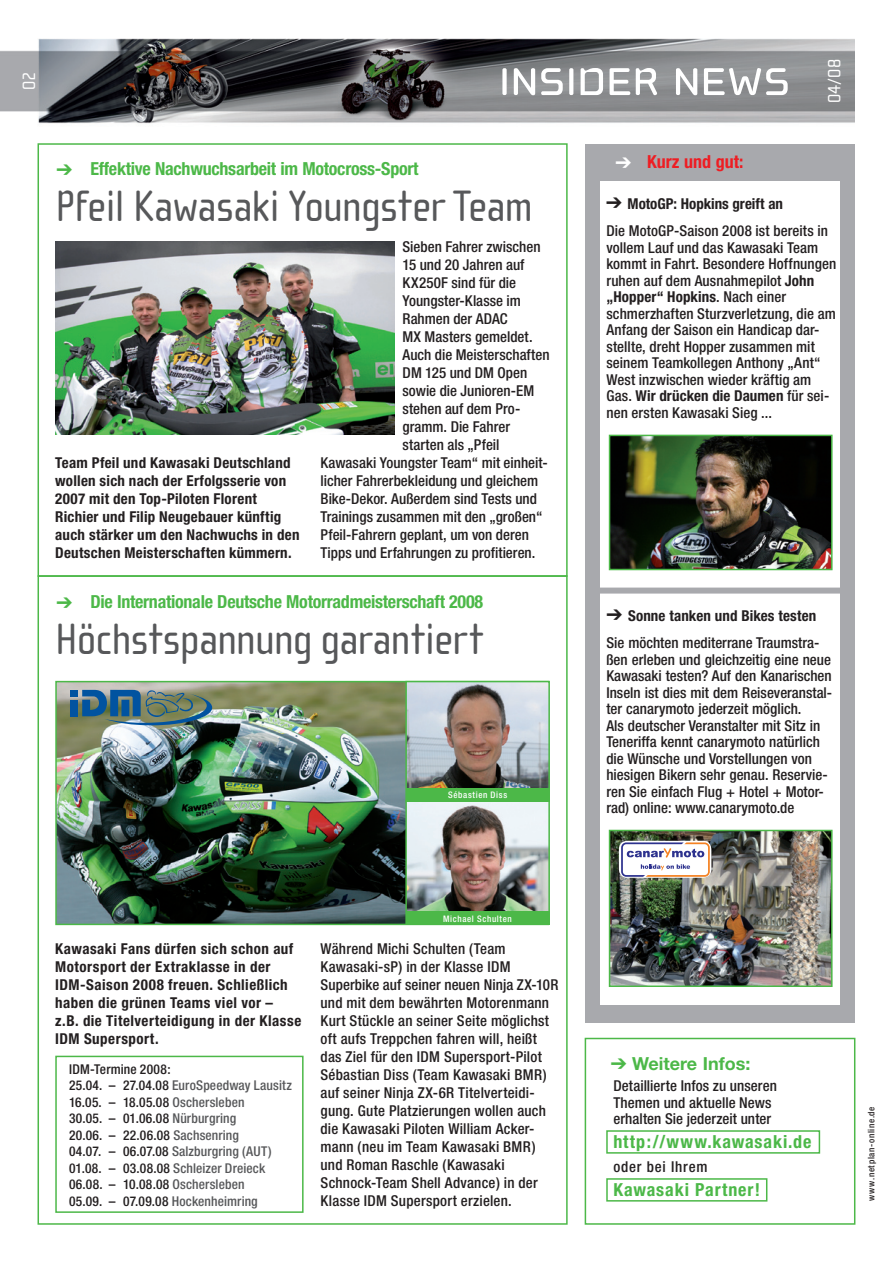
<style>
.page{position:relative;width:893px;height:1263px;background:#fff}
.page>*{position:absolute;margin:0;border:0;box-sizing:border-box;transform-origin:0 0}
.t1{font:56.7px "Cholla Wide Small Caps";letter-spacing:-.015em;color:#fff}
.SUB_HEAD_NEU{font:45px "Cholla Sans";letter-spacing:-.015em;color:#57585a}
.t2{font:18.3px "Cholla Wide Small Caps";color:#fff}
.BU_NEU{font:700 condensed 18px "Helvetica Neue";letter-spacing:-.015em;color:#4cb848}
.BU_NEU-2{font:700 condensed 18px "Helvetica Neue";letter-spacing:.05em;color:#4cb848}
.t3{font:700 18px "Helvetica Neue";color:#4cb848}
.t4{font:700 condensed 18px "Helvetica Neue";color:#ee1d23}
.EINLEITUNGS_TEXT_NEU{font:500 condensed 15px/18px "Helvetica Neue";color:#231f20}
.EINLEITUNGS_TEXT_NEU-2{font:700 condensed 15px/18px "Helvetica Neue";letter-spacing:.02em;color:#231f20}
.FLIESSTEXT_NEU{font:500 condensed 15px/16.5px "Helvetica Neue";letter-spacing:.005em;color:#231f20}
.BU_NEU-3{font:500 condensed 15px/16.5px "Helvetica Neue";letter-spacing:.005em;color:#231f20}
.EINLEITUNGS_TEXT_NEU-3{font:700 condensed 15px "Helvetica Neue";letter-spacing:-.005em;color:#231f20}
.BU_NEU-4{font:500 condensed 15px "Helvetica Neue";letter-spacing:.055em;color:#231f20}
.FLIESSTEXT_NEU-2{font:500 condensed 13.5px "Helvetica Neue";letter-spacing:.01em;color:#231f20}
.FLIESSTEXT_NEU-3{font:500 condensed 13.5px "Helvetica Neue";letter-spacing:.01em;color:#57585a}
.BU_NEU-5{font:500 condensed 9px "Helvetica Neue";letter-spacing:.07em;color:#fff}
.www_netplan-online_d{font:500 condensed 9px "Helvetica Neue";letter-spacing:.07em;color:#231f20}
.s1{color:#fff}
.s2{font-weight:700}
.s3{color:#231f20}
.s4{color:#57585a}
</style>
<div class="page">
<div style="left:38px;top:143px;width:530px;height:434px;border:2px solid #4cb848"></div>
<div style="left:585px;top:1038px;width:270px;height:187px;border:2px solid #4cb848"></div>
<div style="left:585px;top:144px;width:270px;height:879px;background:#a8a9ad"></div>
<div style="left:606px;top:1130px;width:214px;height:23px;border:2px solid #4cb848"></div>
<div style="left:606px;top:1178px;width:161px;height:23px;border:2px solid #4cb848"></div>
<div style="left:600px;top:181px;width:240px;height:824px;background:#fff"></div>
<img style="left:0;top:38px;width:855px;height:86px">
<img style="left:58px;top:684px;width:347px;height:238px">
<div style="left:55px;top:681px;width:494px;height:244px;border:2px solid #4cb848"></div>
<div style="left:586px;top:588px;width:269px;height:6px;background:#a8a9ad"></div>
<img style="left:408px;top:684px;width:139px;height:105px">
<div style="left:405px;top:681px;width:145px;height:121px;border:2px solid #4cb848"></div>
<img style="left:55px;top:241px;width:339px;height:193px">
<div style="left:55px;top:1056px;width:249px;height:157px;border:2px solid #4cb848"></div>
<div style="left:70px;top:690px;width:8px;height:6px;background:#0153a0"></div>
<div style="left:70px;top:700px;width:8px;height:16px;background:#0153a0"></div>
<svg style="left:82px;top:690px;width:130px;height:35px;background:#56777c"></svg>
<img style="left:612px;top:438px;width:218px;height:129px">
<div style="left:609px;top:435px;width:224px;height:135px;border:2px solid #4cb848"></div>
<img style="left:408px;top:803px;width:139px;height:108px">
<div style="left:405px;top:800px;width:145px;height:124px;border:2px solid #4cb848"></div>
<div style="left:406px;top:789px;width:143px;height:13px;background:#4cb848"></div>
<div style="left:406px;top:911px;width:143px;height:14px;background:#4cb848"></div>
<img style="left:612px;top:833px;width:217px;height:151px">
<div style="left:609px;top:830px;width:223px;height:157px;border:2px solid #4cb848"></div>
<div style="left:619px;top:841px;width:92px;height:37px;background:#fff;border-radius:9px"></div>
<svg style="left:621px;top:842px;width:89px;height:35px"></svg>
<p class="t2" style="left:19px;top:90px;width:20px;rotate:-90deg">02</p>
<p class="t1" style="left:497px;top:45px;width:294px">insider news</p>
<p class="BU_NEU" style="left:56px;top:158px;width:364px">➔ Effektive Nachwuchsarbeit im Motocross-Sport</p>
<p class="t4" style="left:615px;top:151px;width:129px"><span class="s1">➔</span> Kurz und gut:</p>
<p class="t2" style="left:824px;top:103px;width:46px;rotate:-90deg">04/08</p>
<p class="SUB_HEAD_NEU" style="left:55px;top:182px;width:479px">Pfeil Kawasaki Youngster Team</p>
<p class="EINLEITUNGS_TEXT_NEU-2" style="left:55px;top:453px;width:246px">Team Pfeil und Kawasaki Deutschland wollen sich nach der Erfolgsserie von 2007 mit den Top-Piloten Florent Richier und Filip Neugebauer künftig auch stärker um den Nachwuchs in den Deutschen Meisterschaften kümmern.</p>
<p class="EINLEITUNGS_TEXT_NEU" style="left:403px;top:237px;width:140px">Sieben Fahrer zwischen</p>
<p class="EINLEITUNGS_TEXT_NEU" style="left:403px;top:255px;width:123px">15 und 20 Jahren auf</p>
<p class="EINLEITUNGS_TEXT_NEU" style="left:403px;top:273px;width:115px">KX250F sind für die</p>
<p class="EINLEITUNGS_TEXT_NEU" style="left:403px;top:291px;width:120px">Youngster-Klasse im</p>
<p class="EINLEITUNGS_TEXT_NEU" style="left:403px;top:309px;width:107px">Rahmen der ADAC</p>
<p class="EINLEITUNGS_TEXT_NEU" style="left:403px;top:327px;width:132px">MX Masters gemeldet.</p>
<p class="EINLEITUNGS_TEXT_NEU" style="left:403px;top:345px;width:149px">Auch die Meisterschaften</p>
<p class="EINLEITUNGS_TEXT_NEU" style="left:403px;top:363px;width:126px">DM 125 und DM Open</p>
<p class="EINLEITUNGS_TEXT_NEU" style="left:403px;top:381px;width:133px">sowie die Junioren-EM</p>
<p class="EINLEITUNGS_TEXT_NEU" style="left:403px;top:399px;width:119px">stehen auf dem Pro-</p>
<p class="EINLEITUNGS_TEXT_NEU" style="left:403px;top:417px;width:109px">gramm. Die Fahrer</p>
<p class="EINLEITUNGS_TEXT_NEU" style="left:403px;top:435px;width:98px">starten als „Pfeil</p>
<p class="EINLEITUNGS_TEXT_NEU" style="left:321px;top:453px;width:229px">Kawasaki Youngster Team“ mit einheit-</p>
<p class="EINLEITUNGS_TEXT_NEU" style="left:321px;top:471px;width:219px">licher Fahrerbekleidung und gleichem</p>
<p class="EINLEITUNGS_TEXT_NEU" style="left:321px;top:489px;width:218px">Bike-Dekor. Außerdem sind Tests und</p>
<p class="EINLEITUNGS_TEXT_NEU" style="left:321px;top:507px;width:223px">Trainings zusammen mit den „großen“</p>
<p class="EINLEITUNGS_TEXT_NEU" style="left:321px;top:525px;width:210px">Pfeil-Fahrern geplant, um von deren</p>
<p class="EINLEITUNGS_TEXT_NEU" style="left:321px;top:543px;width:216px">Tipps und Erfahrungen zu profitieren.</p>
<p class="BU_NEU" style="left:56px;top:591px;width:428px">➔ Die Internationale Deutsche Motorradmeisterschaft 2008</p>
<p class="SUB_HEAD_NEU" style="left:55px;top:614px;width:429px">Höchstspannung garantiert</p>
<p class="BU_NEU-5" style="left:448px;top:789px;width:61px">Sébastien Diss</p>
<p class="EINLEITUNGS_TEXT_NEU-3" style="left:606px;top:194px;width:178px">➔ MotoGP: Hopkins greift an</p>
<p class="FLIESSTEXT_NEU" style="left:606px;top:223px;width:231px">Die MotoGP-Saison 2008 ist bereits in vollem Lauf und das Kawasaki Team kommt in Fahrt. Besondere Hoffnungen ruhen auf dem Ausnahmepilot <span class="s2">John „Hopper“ Hopkins</span>. Nach einer schmerzhaften Sturzverletzung, die am Anfang der Saison ein Handicap dar&shy;stellte, dreht Hopper zusammen mit seinem Teamkollegen Anthony „Ant“ West inzwischen wieder kräftig am Gas. <span class="s2">Wir drücken die Daumen</span> für sei&shy;nen ersten Kawasaki Sieg ...</p>
<p class="EINLEITUNGS_TEXT_NEU-2" style="left:606px;top:607px;width:211px">➔ Sonne tanken und Bikes testen</p>
<p class="EINLEITUNGS_TEXT_NEU" style="left:606px;top:634px;width:227px;line-height:16.5px">Sie möchten mediterrane Traumstra&shy;ßen erleben und gleichzeitig eine neue Kawasaki testen? Auf den Kanarischen Inseln ist dies mit dem Reiseveranstal&shy;ter canarymoto jederzeit möglich.</p>
<p class="EINLEITUNGS_TEXT_NEU" style="left:606px;top:717px;width:223px;line-height:16.5px">Als deutscher Veranstalter mit Sitz in Teneriffa kennt canarymoto natürlich die Wünsche und Vorstellungen von hiesigen Bikern sehr genau. Reservie&shy;ren Sie einfach Flug + Hotel + Motor&shy;rad) online: www.canarymoto.de</p>
<p class="EINLEITUNGS_TEXT_NEU-2" style="left:55px;top:939px;width:247px">Kawasaki Fans dürfen sich schon auf<br>Motorsport der Extraklasse in der<br>IDM-Saison 2008 freuen. Schließlich haben die grünen Teams viel vor –<br>z.B. die Titelverteidigung in der Klasse<br>IDM Supersport.</p>
<p class="FLIESSTEXT_NEU-2" style="left:69px;top:1061px;width:103px">IDM-Termine 2008:</p>
<p class="FLIESSTEXT_NEU-3" style="left:69px;top:1077px;width:224px"><span class="s3">25.04. – 27.04.08</span> EuroSpeedway Lausitz</p>
<p class="FLIESSTEXT_NEU-2" style="left:69px;top:1094px;width:177px">16.05. – 18.05.08 <span class="s4">Oschersleben</span></p>
<p class="FLIESSTEXT_NEU-2" style="left:69px;top:1110px;width:169px">30.05. – 01.06.08 <span class="s4">Nürburgring</span></p>
<p class="FLIESSTEXT_NEU-2" style="left:69px;top:1127px;width:171px">20.06. – 22.06.08 <span class="s4">Sachsenring</span></p>
<p class="FLIESSTEXT_NEU-3" style="left:69px;top:1143px;width:204px"><span class="s3">04.07. – 06.07.08</span> Salzburgring (AUT)</p>
<p class="FLIESSTEXT_NEU-3" style="left:69px;top:1160px;width:198px"><span class="s3">01.08. – 03.08.08</span> Schleizer Dreieck</p>
<p class="FLIESSTEXT_NEU-2" style="left:69px;top:1176px;width:177px">06.08. – 10.08.08 <span class="s4">Oschersleben</span></p>
<p class="FLIESSTEXT_NEU-2" style="left:69px;top:1193px;width:190px">05.09. – 07.09.08 <span class="s4">Hockenheimring</span></p>
<p class="BU_NEU-5" style="left:443px;top:913px;width:70px">Michael Schulten</p>
<p class="EINLEITUNGS_TEXT_NEU" style="left:321px;top:939px;width:239px">Während Michi Schulten (Team Kawasaki-sP) in der Klasse IDM Superbike auf seiner neuen Ninja ZX-10R und mit dem bewährten Motorenmann Kurt Stückle an seiner Seite möglichst oft aufs Treppchen fahren will, heißt das Ziel für den IDM Supersport-Pilot Sébastian Diss (Team Kawasaki BMR) auf seiner Ninja ZX-6R Titelverteidi&shy;gung. Gute Platzierungen wollen auch die Kawasaki Piloten William Acker&shy;mann (neu im Team Kawasaki BMR) und Roman Raschle (Kawasaki Schnock-Team Shell Advance) in der Klasse IDM Supersport erzielen.</p>
<p class="t3" style="left:611px;top:1052px;width:141px">➔ Weitere Infos:</p>
<p class="BU_NEU-3" style="left:613px;top:1077px;width:165px">Detaillierte Infos zu unseren<br>Themen und aktuelle News erhalten Sie jederzeit unter</p>
<p class="BU_NEU-2" style="left:613px;top:1131px;width:200px">http://www.kawasaki.de</p>
<p class="BU_NEU-4" style="left:613px;top:1158px;width:96px">oder bei Ihrem</p>
<p class="BU_NEU-2" style="left:613px;top:1179px;width:148px">Kawasaki Partner!</p>
<p class="www_netplan-online_d" style="left:866px;top:1201px;width:96px;rotate:-90deg">www.netplan-online.de</p>
</div>
